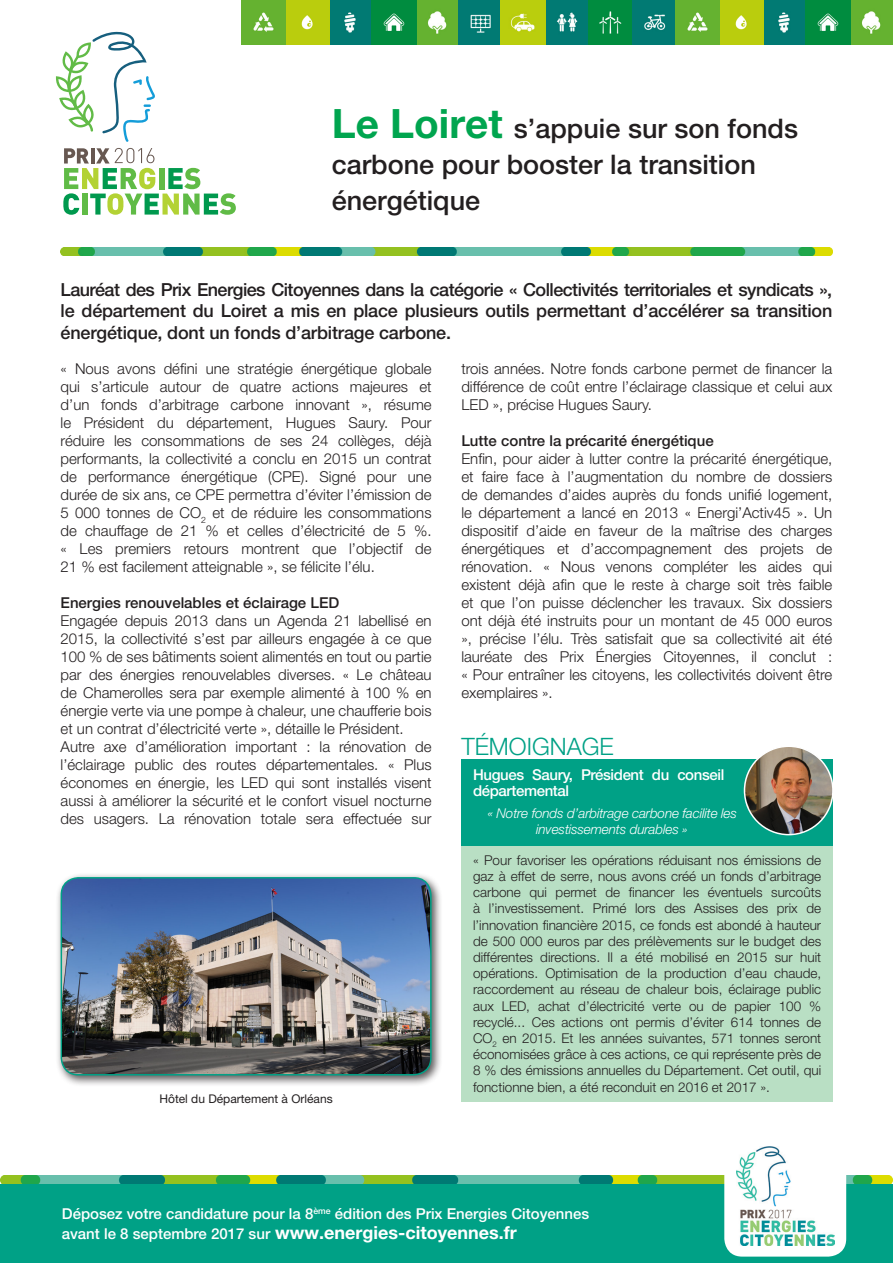
<style>
.page{position:relative;width:893px;height:1263px;background:#fff}
.page>*{position:absolute;margin:0;border:0;box-sizing:border-box;transform-origin:0 0}
.t1{font:500 27px/36px "Helvetica Neue LT Pro";color:#231f20}
.t2{font:300 24px "Helvetica Neue LT Pro";color:#00a186}
.t3{font:500 18px/21.6px "Helvetica Neue LT Pro";letter-spacing:-.01em;color:#231f20;text-align:justify}
.t4{font:700 18px "Helvetica Neue LT Pro";color:#fff}
.t5{font:300 15px/18px "Helvetica Neue LT Pro";color:#231f20;text-align:justify}
.t6{font:500 15px "Helvetica Neue LT Pro";color:#231f20}
.t7{font:500 15px "Helvetica Neue LT Pro";color:#fff}
.t8{font:500 15px/16.5px "Helvetica Neue LT Pro";letter-spacing:-.025em;color:#fff}
.t9{font:300 13.5px/16.2px "Helvetica Neue LT Pro";color:#231f20;text-align:justify}
.t10{font:italic 300 13.5px/16.2px "Helvetica Neue LT Pro";letter-spacing:-.01em;color:#fff;text-align:center}
.t11{font:12px "Helvetica Neue LT Pro";color:#231f20}
.s1{font-weight:700;font-size:40.5px;color:#00a54f}
.s2{font-weight:500;font-size:15px}
</style>
<div class="page">
<div style="left:461px;top:835px;width:371px;height:267px;background:#b9dfc4"></div>
<svg style="left:63px;top:148px;width:173px;height:67px"></svg>
<svg style="left:56px;top:32px;width:99px;height:110px"></svg>
<img style="left:0;top:1175px;width:893px;height:9px">
<img style="left:330px;top:0;width:171px;height:45px">
<img style="left:241px;top:0;width:89px;height:45px">
<img style="left:501px;top:0;width:174px;height:45px">
<img style="left:675px;top:0;width:173px;height:45px">
<img style="left:848px;top:0;width:45px;height:45px">
<div style="left:461px;top:759px;width:371px;height:87px;background:#00a186"></div>
<img style="left:61px;top:248px;width:771px;height:8px">
<img style="left:744px;top:746px;width:89px;height:89px;border-radius:44px">
<div style="left:744px;top:745px;width:90px;height:90px;border:2px solid #fff;border-radius:50%"></div>
<div style="left:0;top:1184px;width:893px;height:79px;background:#00a186"></div>
<div style="left:55px;top:872px;width:388px;height:215px;background:#231f20;opacity:.75"></div>
<img style="left:61px;top:878px;width:370px;height:197px">
<div style="left:61px;top:877px;width:371px;height:198px;border:2px solid #00a186;border-radius:17px"></div>
<div style="left:724px;top:1135px;width:122px;height:121px;background:#fff;border-radius:18px"></div>
<img style="left:736px;top:1146px;width:98px;height:100px">
<p class="t1" style="left:332px;top:111px;width:468px"><span class="s1">Le Loiret</span> s’appuie sur son fonds carbone pour booster la transition énergétique</p>
<p class="t3" style="left:61px;top:278px;width:773px">Lauréat des Prix Energies Citoyennes dans la catégorie « Collectivités territoriales et syndicats », le département du Loiret a mis en place plusieurs outils permettant d’accélérer sa transition énergétique, dont un fonds d’arbitrage carbone.</p>
<p class="t5" style="left:61px;top:360px;width:373px">« Nous avons défini une stratégie énergétique globale qui s’articule autour de quatre actions majeures et d’un fonds d’arbitrage carbone innovant », résume le Président du département, Hugues Saury. Pour réduire les consommations de ses 24 collèges, déjà performants, la collectivité a conclu en 2015 un contrat de performance énergétique (CPE). Signé pour une durée de six ans, ce CPE permettra d’éviter l’émission de 5 000 tonnes de CO<sub>2</sub> et de réduire les consommations de chauffage de 21 % et celles d’électricité de 5 %. « Les premiers retours montrent que l’objectif de 21 % est facilement atteignable », se félicite l’élu.</p>
<p class="t6" style="left:61px;top:594px;width:280px">Energies renouvelables et éclairage LED</p>
<p class="t5" style="left:61px;top:612px;width:372px">Engagée depuis 2013 dans un Agenda 21 labellisé en 2015, la collectivité s’est par ailleurs engagée à ce que 100 % de ses bâtiments soient alimentés en tout ou partie par des énergies renouvelables diverses. « Le château de Chamerolles sera par exemple alimenté à 100 % en énergie verte via une pompe à chaleur, une chaufferie bois et un contrat d’électricité verte », détaille le Président.</p>
<p class="t5" style="left:61px;top:738px;width:373px">Autre axe d’amélioration important : la rénovation de l’éclairage public des routes départementales. « Plus économes en énergie, les LED qui sont installés visent aussi à améliorer la sécurité et le confort visuel nocturne des usagers. La rénovation totale sera effectuée sur</p>
<p class="t11" style="left:160px;top:1091px;width:175px">Hôtel du Département à Orléans</p>
<p class="t5" style="left:461px;top:360px;width:373px">trois années. Notre fonds carbone permet de financer la différence de coût entre l’éclairage classique et celui aux LED », précise Hugues Saury.</p>
<p class="t6" style="left:461px;top:432px;width:254px">Lutte contre la précarité énergétique</p>
<p class="t5" style="left:461px;top:450px;width:373px">Enfin, pour aider à lutter contre la précarité énergétique, et faire face à l’augmentation du nombre de dossiers de demandes d’aides auprès du fonds unifié logement, le département a lancé en 2013 « Energi’Activ45 ». Un dispositif d’aide en faveur de la maîtrise des charges énergétiques et d’accompagnement des projets de rénovation. « Nous venons compléter les aides qui existent déjà afin que le reste à charge soit très faible et que l’on puisse déclencher les travaux. Six dossiers ont déjà été instruits pour un montant de 45 000 euros », précise l’élu. Très satisfait que sa collectivité ait été lauréate des Prix Énergies Citoyennes, il conclut : « Pour entraîner les citoyens, les collectivités doivent être exemplaires ».</p>
<p class="t2" style="left:461px;top:732px;width:154px">TÉMOIGNAGE</p>
<p class="t8" style="left:473px;top:766px;width:253px">Hugues Saury, Président du conseil départemental</p>
<p class="t10" style="left:487px;top:804px;width:251px">« Notre fonds d’arbitrage carbone facilite les investissements durables »</p>
<p class="t9" style="left:473px;top:851px;width:350px">« Pour favoriser les opérations réduisant nos émissions de gaz à effet de serre, nous avons créé un fonds d’arbitrage carbone qui permet de financer les éventuels surcoûts à l’investissement. Primé lors des Assises des prix de l’innovation financière 2015, ce fonds est abondé à hauteur de 500 000 euros par des prélèvements sur le budget des différentes directions. Il a été mobilisé en 2015 sur huit opérations. Optimisation de la production d’eau chaude, raccordement au réseau de chaleur bois, éclairage public aux LED, achat d’électricité verte ou de papier 100 % recyclé... Ces actions ont permis d’éviter 614 tonnes de CO<sub>2</sub> en 2015. Et les années suivantes, 571 tonnes seront économisées grâce à ces actions, ce qui représente près de 8 % des émissions annuelles du Département. Cet outil, qui fonctionne bien, a été reconduit en 2016 et 2017 ».</p>
<p class="t7" style="left:62px;top:1205px;width:529px">Déposez votre candidature pour la 8<sup>ème</sup> édition des Prix Energies Citoyennes</p>
<p class="t4" style="left:62px;top:1221px;width:457px"><span class="s2">avant le 8 septembre 2017 sur</span> www.energies-citoyennes.fr</p>
</div>
